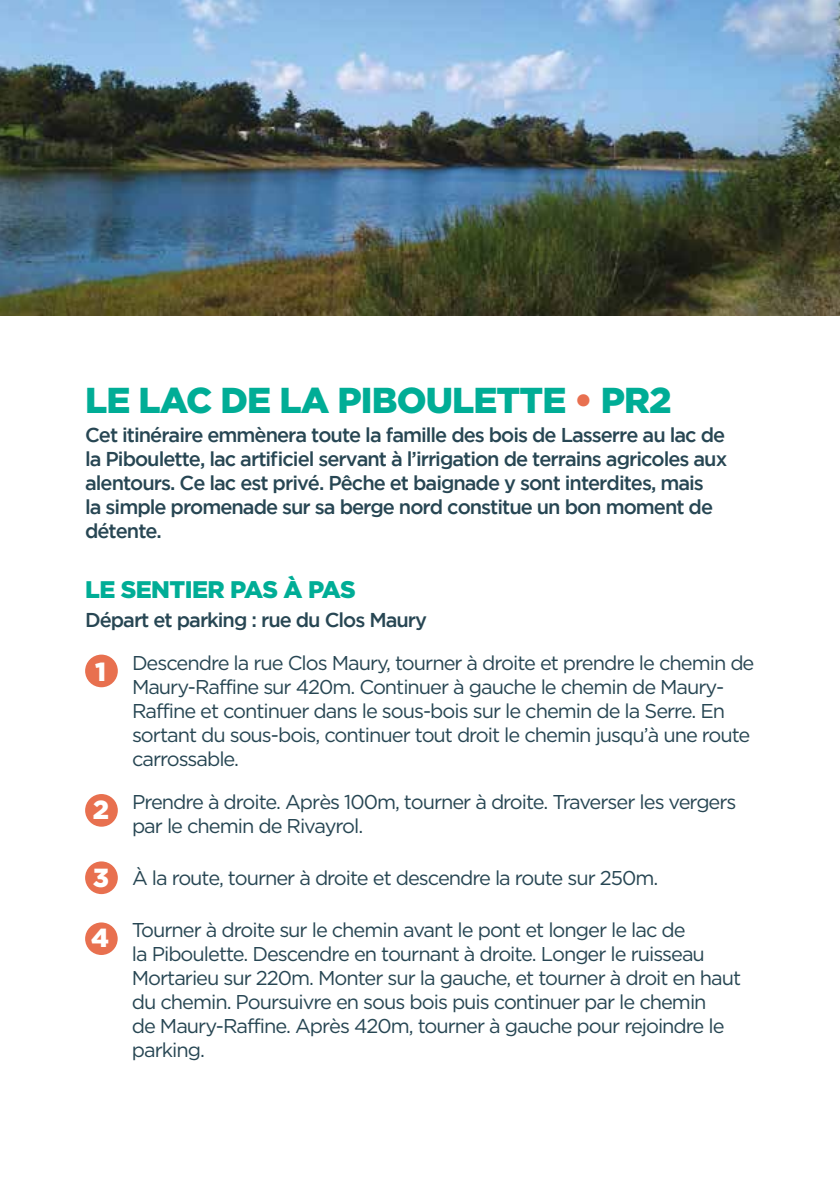
<style>
.page{position:relative;width:840px;height:1191px;background:#fff}
.page>*{position:absolute;margin:0;border:0;box-sizing:border-box;transform-origin:0 0}
.t1{font:900 36px "Gotham";letter-spacing:-.025em;color:#00ad96}
.t2{font:900 26.2px "Gotham";color:#fff}
.t3{font:900 26px "Gotham";color:#fff}
.t4{font:900 24px "Gotham";letter-spacing:-.025em;color:#00ad96}
.t5{font:20px/24px "Gotham";letter-spacing:-.05em;color:#274653}
.t6{font:500 20px/24px "Gotham";letter-spacing:-.05em;color:#274653}
.s1{color:#e87050}
</style>
<div class="page">
<img style="left:0;top:0;width:839px;height:316px">
<div style="left:85px;top:654px;width:33px;height:33px;background:#e8704f;border-radius:50%"></div>
<div style="left:85px;top:794px;width:33px;height:32px;background:#e8704f;border-radius:50%"></div>
<div style="left:85px;top:861px;width:33px;height:33px;background:#e8704f;border-radius:50%"></div>
<div style="left:85px;top:922px;width:33px;height:33px;background:#e8704f;border-radius:50%"></div>
<h1 class="t1" style="left:85px;top:379px;width:587px">LE LAC DE LA PIBOULETTE <span class="s1">•</span> PR2</h1>
<p class="t6" style="left:85px;top:422px;width:643px">Cet itinéraire emmènera toute la famille des bois de Lasserre au lac de la Piboulette, lac artificiel servant à l’irrigation de terrains agricoles aux alentours. Ce lac est privé. Pêche et baignade y sont interdites, mais<br>la simple promenade sur sa berge nord constitue un bon moment de détente.</p>
<p class="t4" style="left:85px;top:575px;width:272px">LE SENTIER PAS À PAS</p>
<p class="t6" style="left:85px;top:607px;width:343px">Départ et parking : rue du Clos Maury</p>
<h2 class="t2" style="left:95px;top:656px;width:13px">1</h2>
<h2 class="t2" style="left:93px;top:794px;width:18px">2</h2>
<h2 class="t2" style="left:93px;top:862px;width:18px">3</h2>
<h3 class="t3" style="left:91px;top:923px;width:19px">4</h3>
<p class="t5" style="left:132px;top:650px;width:623px">Descendre la rue Clos Maury, tourner à droite et prendre le chemin de Maury-Raffine sur 420m. Continuer à gauche le chemin de Maury-Raffine et continuer dans le sous-bois sur le chemin de la Serre. En sortant du sous-bois, continuer tout droit le chemin jusqu’à une route carrossable.</p>
<p class="t5" style="left:132px;top:789px;width:605px">Prendre à droite. Après 100m, tourner à droite. Traverser les vergers par le chemin de Rivayrol.</p>
<p class="t5" style="left:132px;top:865px;width:527px">À la route, tourner à droite et descendre la route sur 250m.</p>
<p class="t5" style="left:132px;top:917px;width:610px">Tourner à droite sur le chemin avant le pont et longer le lac de<br>la Piboulette. Descendre en tournant à droite. Longer le ruisseau Mortarieu sur 220m. Monter sur la gauche, et tourner à droit en haut du chemin. Poursuivre en sous bois puis continuer par le chemin<br>de Maury-Raffine. Après 420m, tourner à gauche pour rejoindre le parking.</p>
</div>
